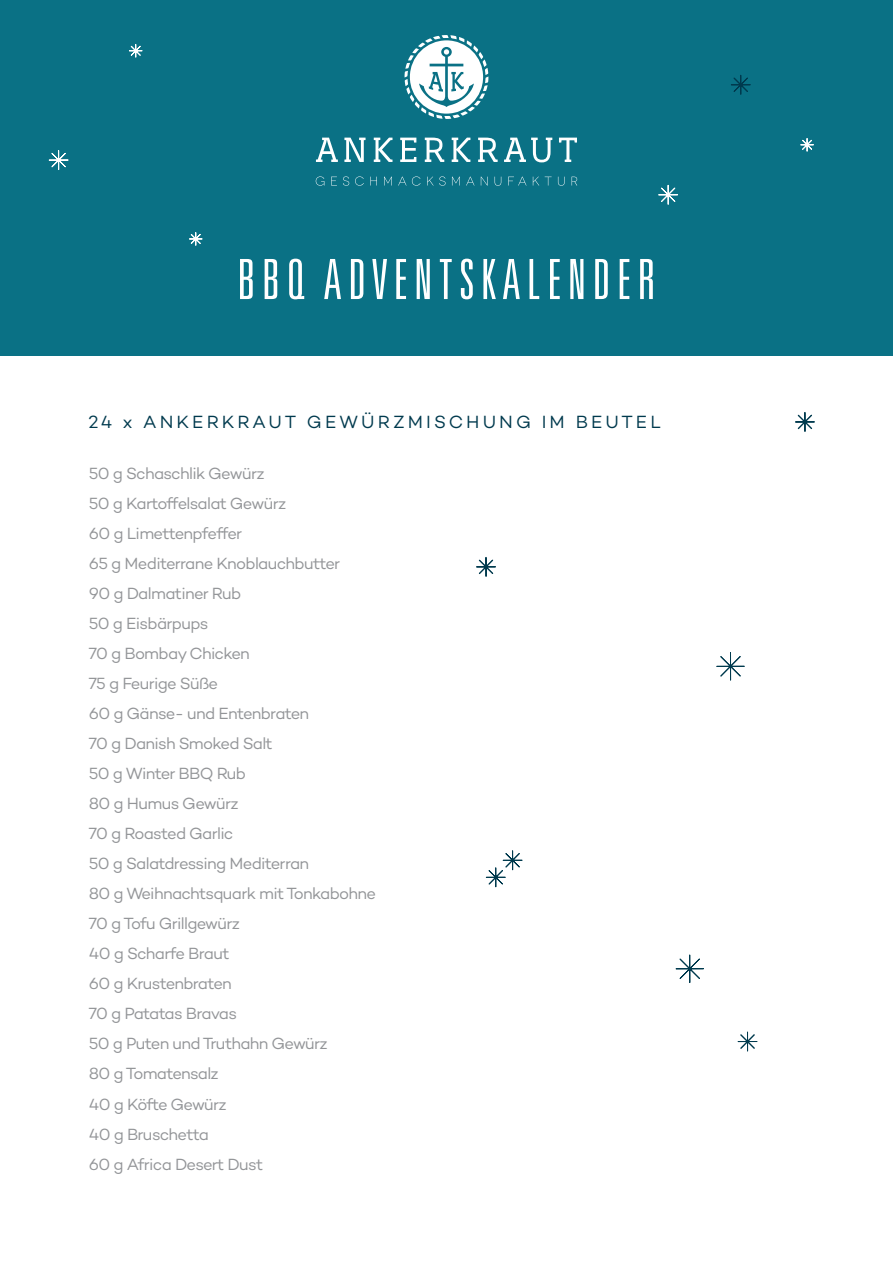
<style>
.page{position:relative;width:893px;height:1263px;background:#fff}
.page>*{position:absolute;margin:0;border:0;box-sizing:border-box;transform-origin:0 0}
.t1{font:300 ultra-condensed 55.5px "Univers LT Std";letter-spacing:.11em;color:#fff}
.t2{font:18px "Campton";letter-spacing:.17em;color:#003a4e}
.t3{font:16.5px "Campton";letter-spacing:-.04em;color:#939598}
</style>
<div class="page">
<div style="left:0;top:0;width:893px;height:356px;background:#0a7185"></div>
<svg style="left:316px;top:176px;width:8px;height:10px"></svg>
<svg style="left:331px;top:177px;width:6px;height:9px"></svg>
<svg style="left:343px;top:176px;width:6px;height:10px"></svg>
<svg style="left:355px;top:176px;width:9px;height:10px"></svg>
<svg style="left:370px;top:177px;width:7px;height:9px"></svg>
<svg style="left:384px;top:177px;width:8px;height:9px"></svg>
<svg style="left:398px;top:176px;width:23px;height:10px"></svg>
<svg style="left:427px;top:176px;width:18px;height:10px"></svg>
<svg style="left:452px;top:177px;width:8px;height:9px"></svg>
<svg style="left:466px;top:177px;width:8px;height:9px"></svg>
<svg style="left:481px;top:177px;width:7px;height:9px"></svg>
<svg style="left:495px;top:177px;width:6px;height:9px"></svg>
<svg style="left:508px;top:177px;width:18px;height:9px"></svg>
<svg style="left:533px;top:177px;width:6px;height:9px"></svg>
<svg style="left:545px;top:177px;width:7px;height:9px"></svg>
<svg style="left:558px;top:177px;width:7px;height:9px"></svg>
<svg style="left:572px;top:177px;width:5px;height:9px"></svg>
<svg style="left:316px;top:138px;width:22px;height:24px"></svg>
<svg style="left:344px;top:138px;width:22px;height:24px"></svg>
<svg style="left:374px;top:138px;width:18px;height:24px"></svg>
<svg style="left:400px;top:138px;width:16px;height:24px"></svg>
<svg style="left:425px;top:138px;width:19px;height:24px"></svg>
<svg style="left:452px;top:138px;width:18px;height:24px"></svg>
<svg style="left:478px;top:138px;width:20px;height:24px"></svg>
<svg style="left:504px;top:138px;width:48px;height:24px"></svg>
<svg style="left:559px;top:138px;width:18px;height:24px"></svg>
<svg style="left:405px;top:35px;width:83px;height:84px"></svg>
<svg style="left:731px;top:75px;width:20px;height:20px"></svg>
<svg style="left:49px;top:150px;width:20px;height:20px"></svg>
<svg style="left:658px;top:185px;width:20px;height:20px"></svg>
<svg style="left:129px;top:44px;width:13px;height:14px"></svg>
<svg style="left:800px;top:138px;width:14px;height:14px"></svg>
<svg style="left:189px;top:232px;width:13px;height:14px"></svg>
<svg style="left:486px;top:850px;width:37px;height:37px"></svg>
<svg style="left:675px;top:954px;width:29px;height:29px"></svg>
<svg style="left:737px;top:1031px;width:20px;height:20px"></svg>
<svg style="left:795px;top:412px;width:20px;height:20px"></svg>
<svg style="left:476px;top:557px;width:20px;height:20px"></svg>
<svg style="left:716px;top:652px;width:29px;height:29px"></svg>
<p class="t1" style="left:237px;top:250px;width:420px">BBQ ADVENTSKALENDER</p>
<p class="t2" style="left:89px;top:411px;width:574px">24 x ANKERKRAUT GEWÜRZMISCHUNG IM BEUTEL</p>
<p class="t3" style="left:89px;top:463px;width:177px">50 g Schaschlik Gewürz</p>
<p class="t3" style="left:89px;top:493px;width:199px">50 g Kartoffelsalat Gewürz</p>
<p class="t3" style="left:89px;top:523px;width:155px">60 g Limettenpfeffer</p>
<p class="t3" style="left:89px;top:553px;width:253px">65 g Mediterrane Knoblauchbutter</p>
<p class="t3" style="left:89px;top:583px;width:154px">90 g Dalmatiner Rub</p>
<p class="t3" style="left:89px;top:613px;width:121px">50 g Eisbärpups</p>
<p class="t3" style="left:89px;top:643px;width:162px">70 g Bombay Chicken</p>
<p class="t3" style="left:89px;top:673px;width:131px">75 g Feurige Süße</p>
<p class="t3" style="left:89px;top:703px;width:222px">60 g Gänse- und Entenbraten</p>
<p class="t3" style="left:89px;top:733px;width:185px">70 g Danish Smoked Salt</p>
<p class="t3" style="left:89px;top:763px;width:159px">50 g Winter BBQ Rub</p>
<p class="t3" style="left:89px;top:793px;width:151px">80 g Humus Gewürz</p>
<p class="t3" style="left:89px;top:823px;width:146px">70 g Roasted Garlic</p>
<p class="t3" style="left:89px;top:853px;width:222px">50 g Salatdressing Mediterran</p>
<p class="t3" style="left:89px;top:883px;width:289px">80 g Weihnachtsquark mit Tonkabohne</p>
<p class="t3" style="left:89px;top:913px;width:153px">70 g Tofu Grillgewürz</p>
<p class="t3" style="left:89px;top:943px;width:142px">40 g Scharfe Braut</p>
<p class="t3" style="left:89px;top:973px;width:144px">60 g Krustenbraten</p>
<p class="t3" style="left:89px;top:1003px;width:150px">70 g Patatas Bravas</p>
<p class="t3" style="left:89px;top:1033px;width:240px">50 g Puten und Truthahn Gewürz</p>
<p class="t3" style="left:89px;top:1063px;width:131px">80 g Tomatensalz</p>
<p class="t3" style="left:89px;top:1093px;width:139px">40 g Köfte Gewürz</p>
<p class="t3" style="left:89px;top:1123px;width:122px">40 g Bruschetta</p>
<p class="t3" style="left:89px;top:1153px;width:176px">60 g Africa Desert Dust</p>
</div>
